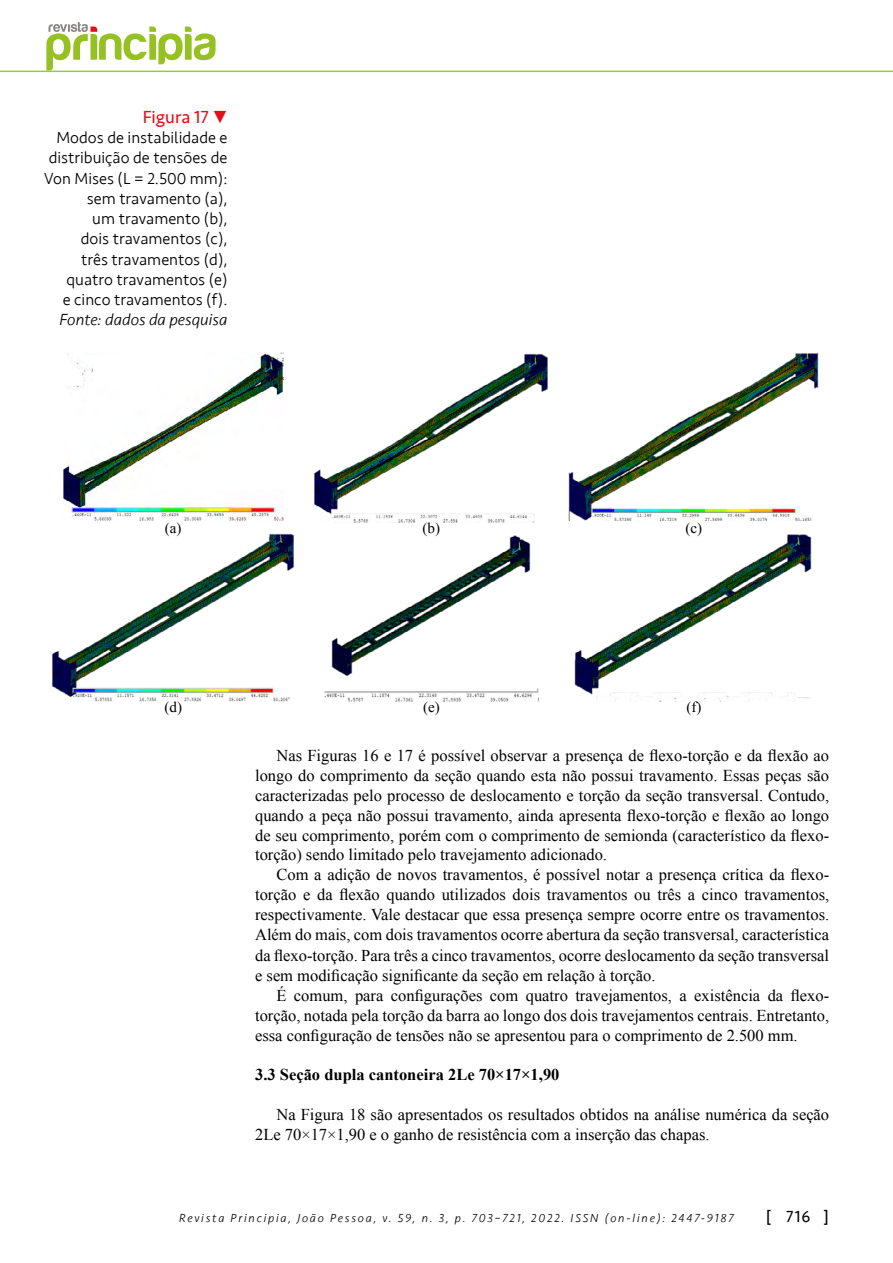
<style>
.page{position:relative;width:893px;height:1263px;background:#fff}
.page>*{position:absolute;margin:0;border:0;box-sizing:border-box;transform-origin:0 0}
.t1{font:18px "Seravek";color:#e2101a}
.t2{font:16.5px/19.8px "Times New Roman";color:#000;text-align:justify}
.t3{font:300 16.5px/20.2px "Seravek";color:#000;text-align:right}
.t4{font:700 16.5px "Times New Roman";color:#000}
.t5{font:italic 300 16.5px "Seravek";color:#000}
.t6{font:16.5px "Seravek";color:#000}
.t7{font:15px "Times New Roman";color:#000}
.t8{font:italic 300 12px "Seravek";letter-spacing:.15em;color:#000}
</style>
<div class="page">
<hr style="left:0;top:71px;width:893px;height:1px;background:#9c3">
<img style="left:63px;top:352px;width:221px;height:169px">
<img style="left:313px;top:353px;width:235px;height:169px">
<img style="left:568px;top:352px;width:251px;height:169px">
<img style="left:52px;top:533px;width:242px;height:168px">
<img style="left:325px;top:535px;width:213px;height:166px">
<img style="left:575px;top:534px;width:237px;height:167px">
<svg style="left:46px;top:22px;width:170px;height:49px"></svg>
<p class="t1" style="left:143px;top:103px;width:86px">Figura 17 •</p>
<p class="t3" style="left:44px;top:128px;width:185px">Modos de instabilidade e distribuição de tensões de<br>Von Mises (L = 2.500 mm): sem travamento (a),<br>um travamento (b),<br>dois travamentos (c),<br>três travamentos (d), quatro travamentos (e)<br>e cinco travamentos (f).</p>
<p class="t5" style="left:60px;top:310px;width:169px">Fonte: dados da pesquisa</p>
<p class="t7" style="left:165px;top:517px;width:18px">(a)</p>
<p class="t7" style="left:423px;top:517px;width:19px">(b)</p>
<p class="t7" style="left:686px;top:517px;width:18px">(c)</p>
<p class="t7" style="left:165px;top:696px;width:19px">(d)</p>
<p class="t7" style="left:423px;top:696px;width:18px">(e)</p>
<p class="t7" style="left:686px;top:696px;width:16px">(f)</p>
<p class="t2" style="left:255px;top:746px;width:576px;text-indent:21px">Nas Figuras 16 e 17 é possível observar a presença de flexo-torção e da flexão ao longo do comprimento da seção quando esta não possui travamento. Essas peças são caracterizadas pelo processo de deslocamento e torção da seção transversal. Contudo, quando a peça não possui travamento, ainda apresenta flexo-torção e flexão ao longo de seu comprimento, porém com o comprimento de semionda (característico da flexo&shy;torção) sendo limitado pelo travejamento adicionado.</p>
<p class="t2" style="left:255px;top:865px;width:576px;text-indent:21px">Com a adição de novos travamentos, é possível notar a presença crítica da flexo&shy;torção e da flexão quando utilizados dois travamentos ou três a cinco travamentos, respectivamente. Vale destacar que essa presença sempre ocorre entre os travamentos.<br>Além do mais, com dois travamentos ocorre abertura da seção transversal, característica</p>
<p class="t2" style="left:255px;top:946px;width:576px">da flexo-torção. Para três a cinco travamentos, ocorre deslocamento da seção transversal e sem modificação significante da seção em relação à torção.</p>
<p class="t2" style="left:255px;top:985px;width:576px;text-indent:21px">É comum, para configurações com quatro travejamentos, a existência da flexo&shy;torção, notada pela torção da barra ao longo dos dois travejamentos centrais. Entretanto, essa configuração de tensões não se apresentou para o comprimento de 2.500 mm.</p>
<p class="t4" style="left:255px;top:1063px;width:306px">3.3 Seção dupla cantoneira 2Le 70×17×1,90</p>
<p class="t2" style="left:255px;top:1104px;width:576px;text-indent:21px">Na Figura 18 são apresentados os resultados obtidos na análise numérica da seção<br>2Le 70×17×1,90 e o ganho de resistência com a inserção das chapas.</p>
<p class="t8" style="left:179px;top:1211px;width:556px">Revista Principia, João Pessoa, v. 59, n. 3, p. 703–721, 2022. ISSN (on-line): 2447-9187</p>
<p class="t6" style="left:766px;top:1204px;width:65px">[ 716 ]</p>
</div>
